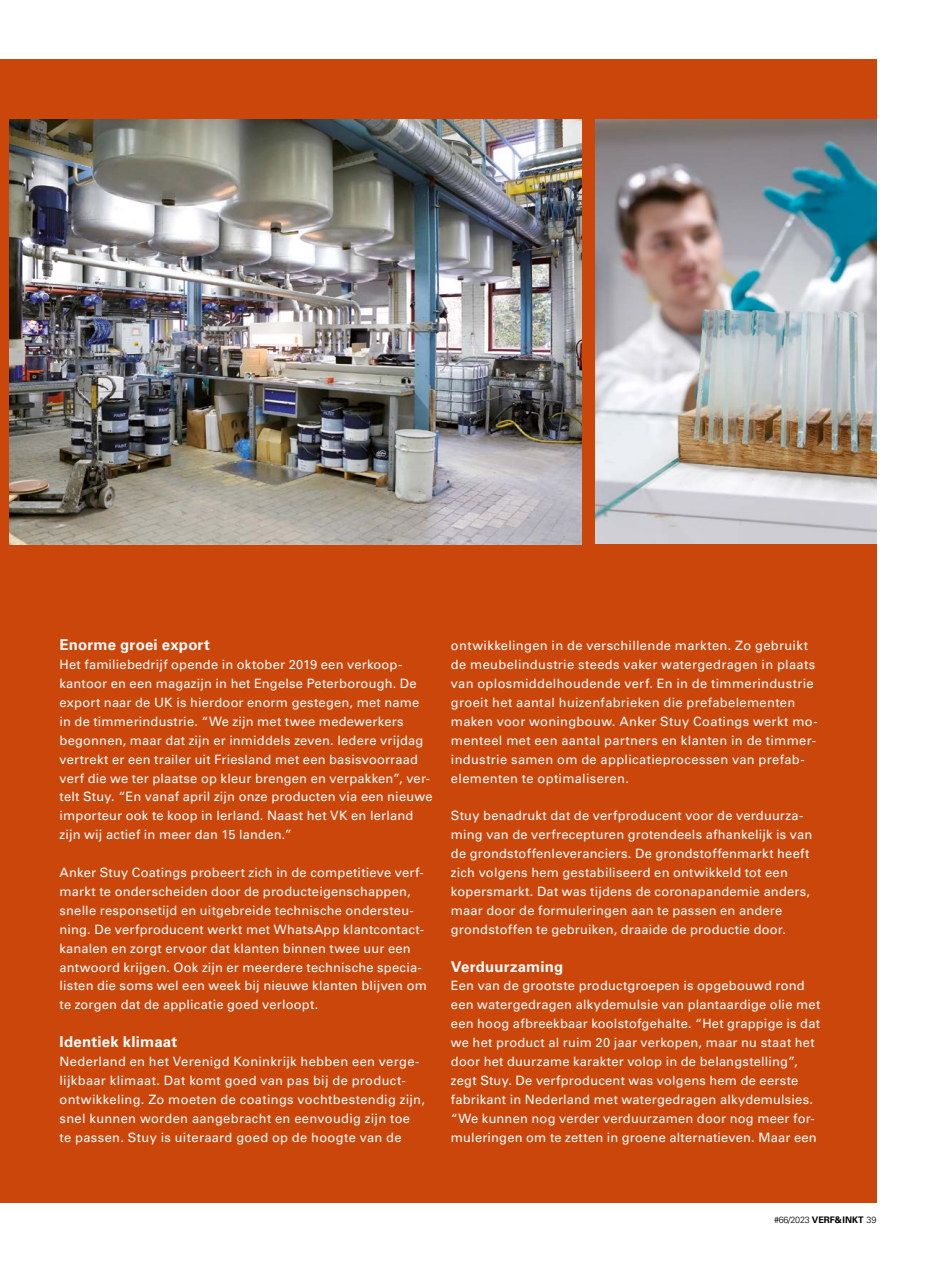
<style>
.page{position:relative;width:936px;height:1263px;background:#fff}
.page>*{position:absolute;margin:0;border:0;box-sizing:border-box;transform-origin:0 0}
.t1{font:700 15px "Univers";letter-spacing:.01em;color:#fff}
.t2{font:12.9px/18.9px "Univers";letter-spacing:.015em;color:#fff}
.t3{font:300 9px "Univers";letter-spacing:-.025em;color:#000}
.s1{font-weight:700}
</style>
<div class="page">
<div style="left:0;top:60px;width:876px;height:1143px;background:#ca460b"></div>
<img style="left:595px;top:119px;width:281px;height:425px">
<img style="left:10px;top:119px;width:571px;height:425px">
<p class="t1" style="left:60px;top:636px;width:152px">Enorme groei export</p>
<p class="t2" style="left:60px;top:655px;width:374px">Het familiebedrijf opende in oktober 2019 een verkoop&shy;kantoor en een magazijn in het Engelse Peterborough. De export naar de UK is hierdoor enorm gestegen, met name in de timmerindustrie. “We zijn met twee medewerkers begonnen, maar dat zijn er inmiddels zeven. Iedere vrijdag vertrekt er een trailer uit Friesland met een basisvoorraad verf die we ter plaatse op kleur brengen en verpakken”, ver&shy;telt Stuy. “En vanaf april zijn onze producten via een nieuwe importeur ook te koop in Ierland. Naast het VK en Ierland zijn wij actief in meer dan 15 landen.”</p>
<p class="t2" style="left:60px;top:863px;width:369px">Anker Stuy Coatings probeert zich in de competitieve verf&shy;markt te onderscheiden door de producteigenschappen, snelle responsetijd en uitgebreide technische ondersteu&shy;ning. De verfproducent werkt met WhatsApp klantcontact&shy;kanalen en zorgt ervoor dat klanten binnen twee uur een antwoord krijgen. Ook zijn er meerdere technische specia&shy;listen die soms wel een week bij nieuwe klanten blijven om te zorgen dat de applicatie goed verloopt.</p>
<p class="t1" style="left:60px;top:1033px;width:119px">Identiek klimaat</p>
<p class="t2" style="left:60px;top:1052px;width:367px">Nederland en het Verenigd Koninkrijk hebben een verge&shy;lijkbaar klimaat. Dat komt goed van pas bij de product&shy;ontwikkeling. Zo moeten de coatings vochtbestendig zijn, snel kunnen worden aangebracht en eenvoudig zijn toe te passen. Stuy is uiteraard goed op de hoogte van de</p>
<p class="t2" style="left:451px;top:636px;width:368px">ontwikkelingen in de verschillende markten. Zo gebruikt de meubelindustrie steeds vaker watergedragen in plaats van oplosmiddelhoudende verf. En in de timmerindustrie groeit het aantal huizenfabrieken die prefabelementen maken voor woningbouw. Anker Stuy Coatings werkt mo&shy;menteel met een aantal partners en klanten in de timmer&shy;industrie samen om de applicatieprocessen van prefab&shy;elementen te optimaliseren.</p>
<p class="t2" style="left:451px;top:806px;width:363px">Stuy benadrukt dat de verfproducent voor de verduurza&shy;ming van de verfrecepturen grotendeels afhankelijk is van de grondstoffenleveranciers. De grondstoffenmarkt heeft zich volgens hem gestabiliseerd en ontwikkeld tot een kopersmarkt. Dat was tijdens de coronapandemie anders, maar door de formuleringen aan te passen en andere grondstoffen te gebruiken, draaide de productie door.</p>
<p class="t1" style="left:451px;top:957px;width:114px">Verduurzaming</p>
<p class="t2" style="left:451px;top:976px;width:371px">Een van de grootste productgroepen is opgebouwd rond een watergedragen alkydemulsie van plantaardige olie met een hoog afbreekbaar koolstofgehalte. “Het grappige is dat we het product al ruim 20 jaar verkopen, maar nu staat het door het duurzame karakter volop in de belangstelling”, zegt Stuy. De verfproducent was volgens hem de eerste fabrikant in Nederland met watergedragen alkydemulsies. “We kunnen nog verder verduurzamen door nog meer for&shy;muleringen om te zetten in groene alternatieven. Maar een</p>
<p class="t3" style="left:774px;top:1215px;width:104px">#66/2023 <span class="s1">VERF&amp; INKT</span> 39</p>
</div>
